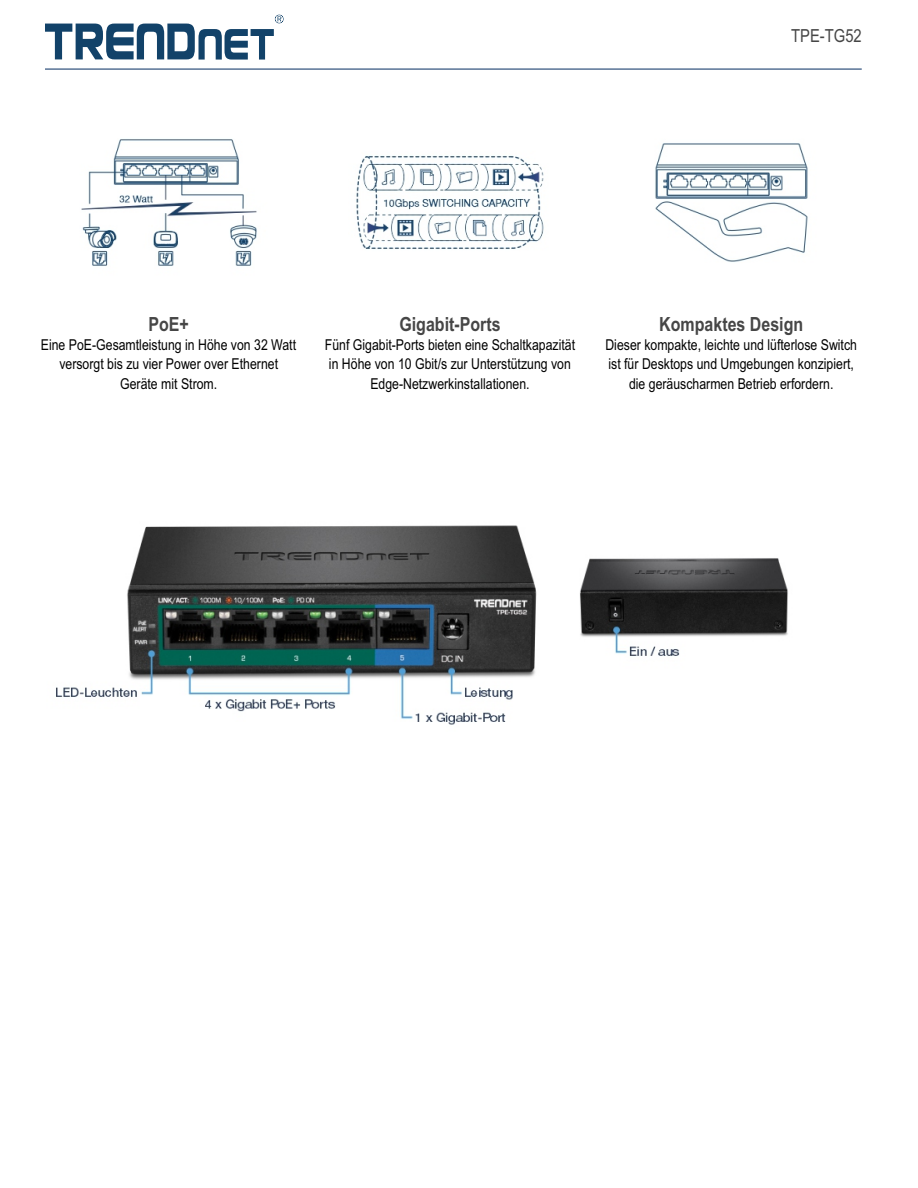
<style>
.page{position:relative;width:918px;height:1188px;background:#fff}
.page>*{position:absolute;margin:0;border:0;box-sizing:border-box;transform-origin:0 0}
.t1{font:700 19.5px "Arial Narrow";color:#464646}
.t2{font:18px "Arial Narrow";color:#464646}
.t3{font:15px/19.5px "Arial Narrow";color:#000;text-align:center}
</style>
<div class="page">
<img style="left:81px;top:139px;width:176px;height:127px">
<img style="left:356px;top:155px;width:188px;height:94px">
<img style="left:655px;top:143px;width:153px;height:119px">
<img style="left:56px;top:525px;width:732px;height:200px">
<svg style="left:45px;top:15px;width:239px;height:45px"></svg>
<hr style="left:45px;top:68px;width:817px;height:2px;background:#32537e">
<p class="t2" style="left:791px;top:28px;width:72px">TPE-TG52</p>
<h1 class="t1" style="left:149px;top:317px;width:42px">PoE+</h1>
<p class="t3" style="left:41px;top:336px;width:257px">Eine PoE-Gesamtleistung in Höhe von 32 Watt versorgt bis zu vier Power over Ethernet<br>Geräte mit Strom.</p>
<h1 class="t1" style="left:399px;top:317px;width:103px">Gigabit-Ports</h1>
<p class="t3" style="left:325px;top:336px;width:252px">Fünf Gigabit-Ports bieten eine Schaltkapazität in Höhe von 10 Gbit/s zur Unterstützung von<br>Edge-Netzwerkinstallationen.</p>
<h1 class="t1" style="left:659px;top:317px;width:145px">Kompaktes Design</h1>
<p class="t3" style="left:605px;top:336px;width:253px">Dieser kompakte, leichte und lüfterlose Switch ist für Desktops und Umgebungen konzipiert, die geräuscharmen Betrieb erfordern.</p>
</div>
